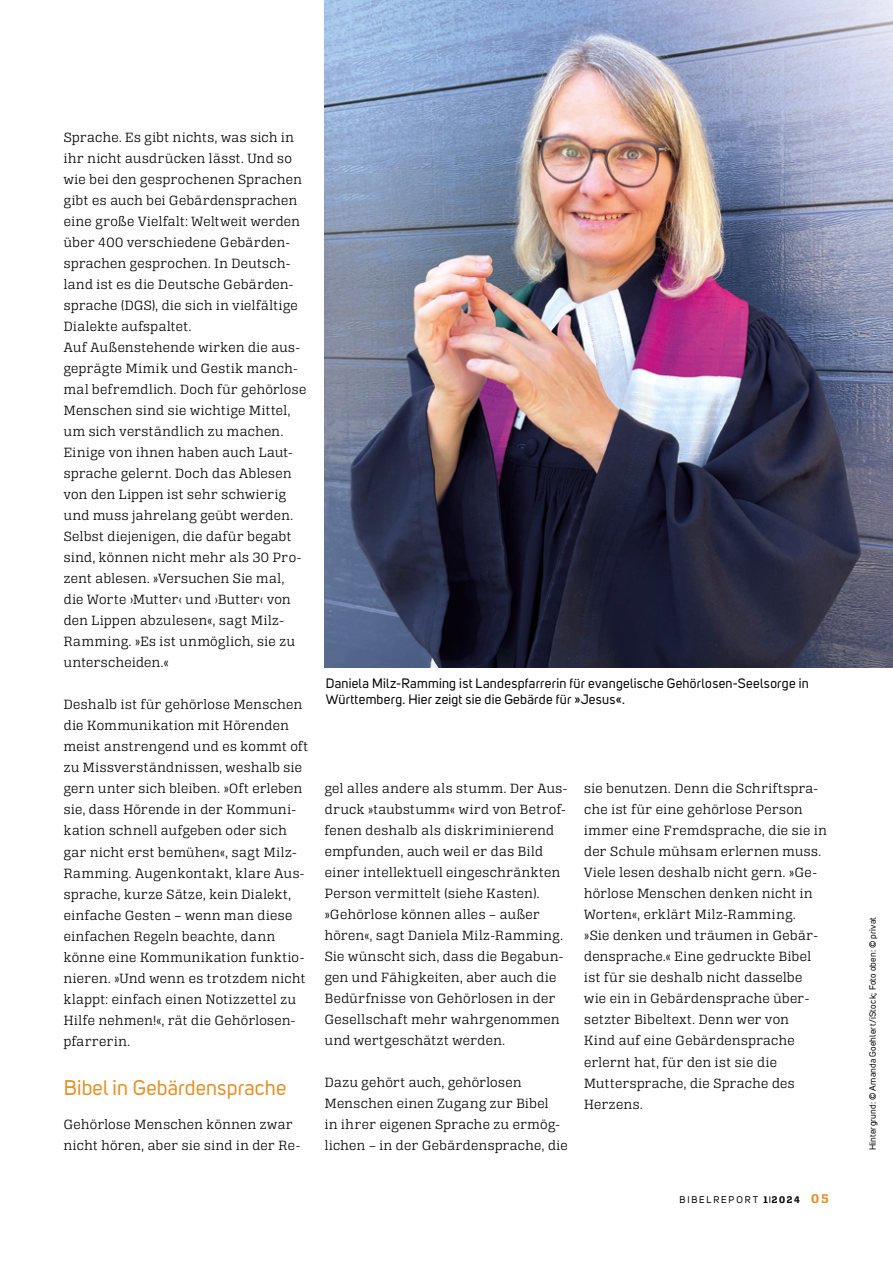
<style>
.page{position:relative;width:893px;height:1263px;background:#fff}
.page>*{position:absolute;margin:0;border:0;box-sizing:border-box;transform-origin:0 0}
.t1{font:21px "Uni Sans";letter-spacing:.01em;color:#e29127}
.t2{font:14.25px/21px "Alianza Slab 300";letter-spacing:.03em;color:#000}
.t3{font:13.5px/15.8px "Uni Sans";letter-spacing:.02em;color:#000}
.t4{font:9.6px "Uni Sans";letter-spacing:.195em;color:#000}
.t5{font:9px "Uni Sans";letter-spacing:.025em;color:#000}
.s1{font-family:"Alianza Slab 700";font-size:10.2px}
.s2{font-family:"Alianza Slab 700";font-size:13.5px;color:#e29127}
</style>
<div class="page">
<img style="left:325px;top:0;width:568px;height:668px">
<p class="t2" style="left:64px;top:127px;width:244px">Sprache. Es gibt nichts, was sich in ihr nicht ausdrücken lässt. Und so wie bei den gesprochenen Sprachen gibt es auch bei Gebärdensprachen eine große Vielfalt: Weltweit werden über 400 verschiedene Gebärden&shy;sprachen gesprochen. In Deutsch&shy;land ist es die Deutsche Gebärden&shy;sprache (DGS), die sich in vielfältige Dialekte aufspaltet.<br>Auf Außenstehende wirken die aus&shy;geprägte Mimik und Gestik manch&shy;mal befremdlich. Doch für gehörlose Menschen sind sie wichtige Mittel, um sich verständlich zu machen.<br>Einige von ihnen haben auch Laut&shy;sprache gelernt. Doch das Ablesen von den Lippen ist sehr schwierig und muss jahrelang geübt werden.<br>Selbst diejenigen, die dafür begabt sind, können nicht mehr als 30 Pro&shy;zent ablesen. »Versuchen Sie mal, die Worte ›Mutter‹ und ›Butter‹ von den Lippen abzulesen«, sagt Milz-Ramming. »Es ist unmöglich, sie zu unterscheiden.«</p>
<p class="t2" style="left:64px;top:694px;width:246px">Deshalb ist für gehörlose Menschen die Kommunikation mit Hörenden meist anstrengend und es kommt oft zu Missverständnissen, weshalb sie gern unter sich bleiben. »Oft erleben sie, dass Hörende in der Kommuni&shy;kation schnell aufgeben oder sich gar nicht erst bemühen«, sagt Milz-Ramming. Augenkontakt, klare Aus&shy;sprache, kurze Sätze, kein Dialekt, einfache Gesten – wenn man diese einfachen Regeln beachte, dann könne eine Kommunikation funktio&shy;nieren. »Und wenn es trotzdem nicht klappt: einfach einen Notizzettel zu Hilfe nehmen!«, rät die Gehörlosen&shy;pfarrerin.</p>
<h1 class="t1" style="left:64px;top:1075px;width:224px">Bibel in Gebärdensprache</h1>
<p class="t2" style="left:64px;top:1114px;width:238px">Gehörlose Menschen können zwar nicht hören, aber sie sind in der Re-</p>
<p class="t3" style="left:326px;top:676px;width:484px">Daniela Milz-Ramming ist Landespfarrerin für evangelische Gehörlosen-Seelsorge in<br>Württemberg. Hier zeigt sie die Gebärde für »Jesus«.</p>
<p class="t2" style="left:325px;top:778px;width:244px">gel alles andere als stumm. Der Aus&shy;druck »taubstumm« wird von Betrof&shy;fenen deshalb als diskriminierend empfunden, auch weil er das Bild einer intellektuell eingeschränkten Person vermittelt (siehe Kasten). »Gehörlose können alles – außer hören«, sagt Daniela Milz-Ramming.<br>Sie wünscht sich, dass die Begabun&shy;gen und Fähigkeiten, aber auch die Bedürfnisse von Gehörlosen in der Gesellschaft mehr wahrgenommen und wertgeschätzt werden.</p>
<p class="t2" style="left:325px;top:1072px;width:245px">Dazu gehört auch, gehörlosen Menschen einen Zugang zur Bibel<br>in ihrer eigenen Sprache zu ermög&shy;lichen – in der Gebärdensprache, die</p>
<p class="t2" style="left:584px;top:778px;width:244px">sie benutzen. Denn die Schriftspra&shy;che ist für eine gehörlose Person immer eine Fremdsprache, die sie in der Schule mühsam erlernen muss.<br>Viele lesen deshalb nicht gern. »Ge&shy;hörlose Menschen denken nicht in<br>Worten«, erklärt Milz-Ramming.<br>»Sie denken und träumen in Gebär&shy;densprache.« Eine gedruckte Bibel ist für sie deshalb nicht dasselbe wie ein in Gebärdensprache über&shy;setzter Bibeltext. Denn wer von<br>Kind auf eine Gebärdensprache erlernt hat, für den ist sie die<br>Muttersprache, die Sprache des<br>Herzens.</p>
<p class="t4" style="left:679px;top:1194px;width:151px">BIBELREPORT <span class="s1">1 2024</span> <span class="s2">05</span></p>
<p class="t5" style="left:868px;top:1150px;width:234px;rotate:-90deg">Hintergrund: © Amanda Goehlert/iStock; Foto oben: © privat</p>
</div>
